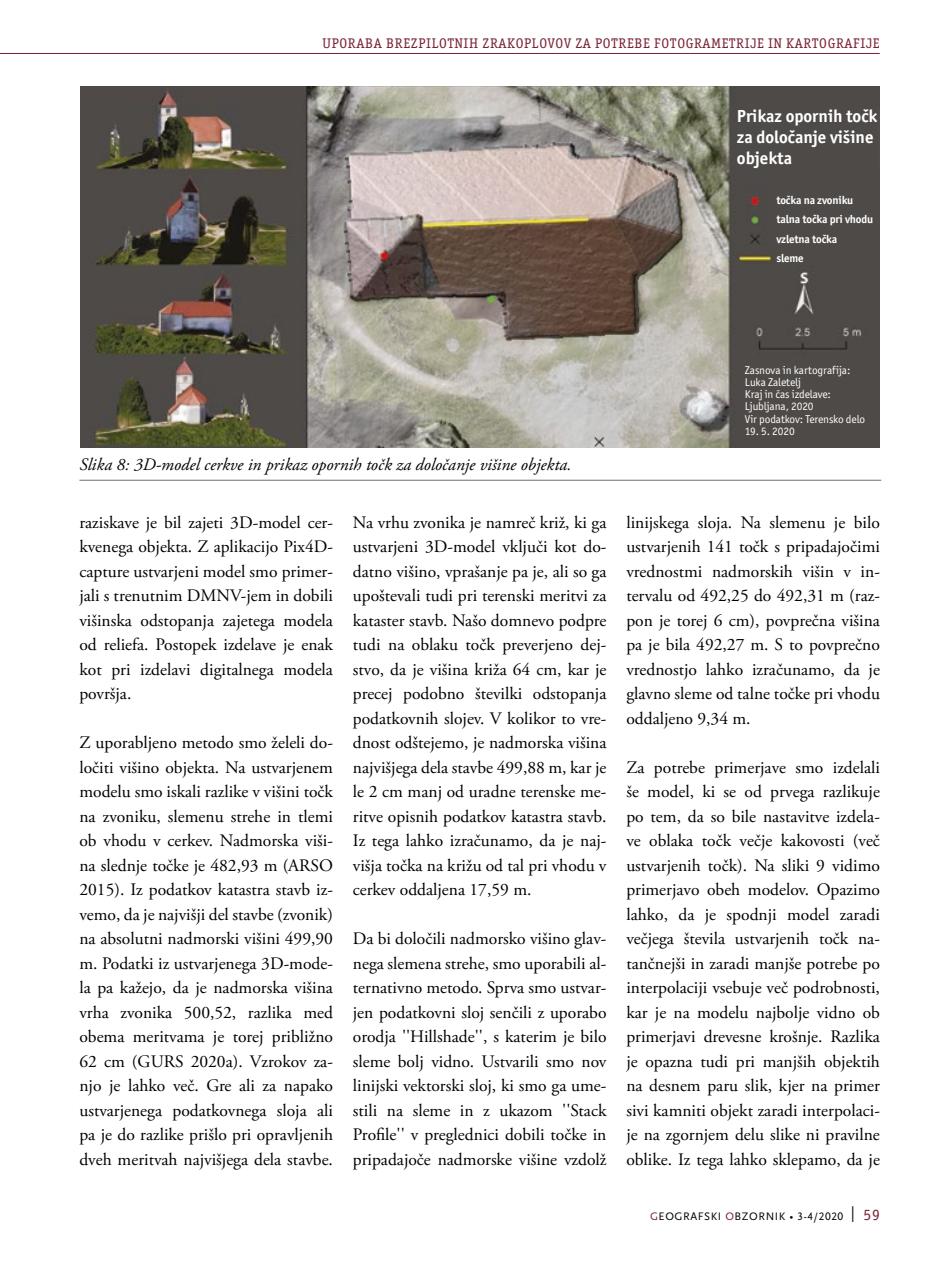
<style>
.page{position:relative;width:943px;height:1270px;background:#fff}
.page>*{position:absolute;margin:0;border:0;box-sizing:border-box;transform-origin:0 0}
.t1{font:17.5px/24.5px "Adobe Garamond Pro";color:#000;text-align:justify}
.t2{font:italic 17.5px "Adobe Garamond Pro";color:#000}
.t3{font:700 17.5px/21px "Officina San Itc TEE";color:#fff}
.t4{font:14px "Officina Ser Itc TEE";letter-spacing:.05em;color:#782236}
.t5{font:11.38px/12.2px "Officina San Itc TEE";letter-spacing:-.01em;color:#fff}
.t6{font:700 11.38px/19.2px "Officina San Itc TEE";letter-spacing:-.01em;color:#fff}
.t7{font:11.38px "AE Scala Sans";letter-spacing:.05em;color:#000}
.s1{color:#782236}
.s2{font-family:"AE Scala Sans SC"}
.s3{font-family:"Officina Ser Itc TEE";font-size:15.75px;color:#782236}
</style>
<div class="page">
<hr style="left:0;top:53px;width:879px;height:1px;background:#782236">
<img style="left:81px;top:87px;width:798px;height:360px">
<hr style="left:79px;top:480px;width:802px;height:1px;background:#706f6f">
<p class="t4" style="left:322px;top:35px;width:558px">UPORABA BREZPILOTNIH ZRAKOPLOVOV ZA POTREBE FOTOGRAMETRIJE IN KARTOGRAFIJE</p>
<p class="t3" style="left:737px;top:106px;width:142px">Prikaz opornih točk za določanje višine objekta</p>
<p class="t6" style="left:776px;top:190px;width:99px">točka na zvoniku talna točka pri vhodu vzletna točka<br>sleme</p>
<p class="t2" style="left:79px;top:454px;width:493px">Slika 8: 3D-model cerkve in prikaz opornih točk za določanje višine objekta.</p>
<p class="t1" style="left:79px;top:511px;width:255px">raziskave je bil zajeti 3D-model cer&shy;kvenega objekta. Z aplikacijo Pix4D&shy;capture ustvarjeni model smo primer&shy;jali s trenutnim DMNV-jem in dobili višinska odstopanja zajetega modela od reliefa. Postopek izdelave je enak kot pri izdelavi digitalnega modela površja.</p>
<p class="t1" style="left:79px;top:731px;width:255px">Z uporabljeno metodo smo želeli do&shy;ločiti višino objekta. Na ustvarjenem modelu smo iskali razlike v višini točk na zvoniku, slemenu strehe in tlemi ob vhodu v cerkev. Nadmorska viši&shy;na slednje točke je 482,93 m (ARSO 2015). Iz podatkov katastra stavb iz&shy;vemo, da je najvišji del stavbe (zvonik) na absolutni nadmorski višini 499,90 m. Podatki iz ustvarjenega 3D-mode&shy;la pa kažejo, da je nadmorska višina vrha zvonika 500,52, razlika med obema meritvama je torej približno 62 cm (GURS 2020a). Vzrokov za&shy;njo je lahko več. Gre ali za napako ustvarjenega podatkovnega sloja ali pa je do razlike prišlo pri opravljenih dveh meritvah najvišjega dela stavbe.</p>
<p class="t1" style="left:353px;top:511px;width:255px">Na vrhu zvonika je namreč križ, ki ga ustvarjeni 3D-model vključi kot do&shy;datno višino, vprašanje pa je, ali so ga upoštevali tudi pri terenski meritvi za kataster stavb. Našo domnevo podpre tudi na oblaku točk preverjeno dej&shy;stvo, da je višina križa 64 cm, kar je precej podobno številki odstopanja podatkovnih slojev. V kolikor to vre&shy;dnost odštejemo, je nadmorska višina najvišjega dela stavbe 499,88 m, kar je le 2 cm manj od uradne terenske me&shy;ritve opisnih podatkov katastra stavb.<br>Iz tega lahko izračunamo, da je naj&shy;višja točka na križu od tal pri vhodu v cerkev oddaljena 17,59 m.</p>
<p class="t1" style="left:353px;top:927px;width:255px">Da bi določili nadmorsko višino glav&shy;nega slemena strehe, smo uporabili al&shy;ternativno metodo. Sprva smo ustvar&shy;jen podatkovni sloj senčili z uporabo orodja ''Hillshade'', s katerim je bilo sleme bolj vidno. Ustvarili smo nov linijski vektorski sloj, ki smo ga ume&shy;stili na sleme in z ukazom ''Stack Profile'' v preglednici dobili točke in pripadajoče nadmorske višine vzdolž</p>
<p class="t5" style="left:745px;top:364px;width:122px">Zasnova in kartografija:<br>Luka Zaletelj<br>Kraj in čas izdelave:<br>Ljubljana, 2020<br>Vir podatkov: Terensko delo</p>
<p class="t5" style="left:745px;top:425px;width:51px">19. 5. 2020</p>
<p class="t1" style="left:626px;top:511px;width:255px">linijskega sloja. Na slemenu je bilo ustvarjenih 141 točk s pripadajočimi vrednostmi nadmorskih višin v in&shy;tervalu od 492,25 do 492,31 m (raz&shy;pon je torej 6 cm), povprečna višina pa je bila 492,27 m. S to povprečno vrednostjo lahko izračunamo, da je glavno sleme od talne točke pri vhodu oddaljeno 9,34 m.</p>
<p class="t1" style="left:626px;top:756px;width:255px">Za potrebe primerjave smo izdelali še model, ki se od prvega razlikuje po tem, da so bile nastavitve izdela&shy;ve oblaka točk večje kakovosti (več ustvarjenih točk). Na sliki 9 vidimo primerjavo obeh modelov. Opazimo lahko, da je spodnji model zaradi večjega števila ustvarjenih točk na&shy;tančnejši in zaradi manjše potrebe po interpolaciji vsebuje več podrobnosti, kar je na modelu najbolje vidno ob primerjavi drevesne krošnje. Razlika je opazna tudi pri manjših objektih na desnem paru slik, kjer na primer sivi kamniti objekt zaradi interpolaci&shy;je na zgornjem delu slike ni pravilne oblike. Iz tega lahko sklepamo, da je</p>
<p class="t7" style="left:650px;top:1210px;width:231px"><span class="s1">G</span>EOGRAFSKI <span class="s1">O</span>BZORNIK • <span class="s2">3-4/2020</span> <sup>|</sup> <span class="s3">59</span></p>
</div>
